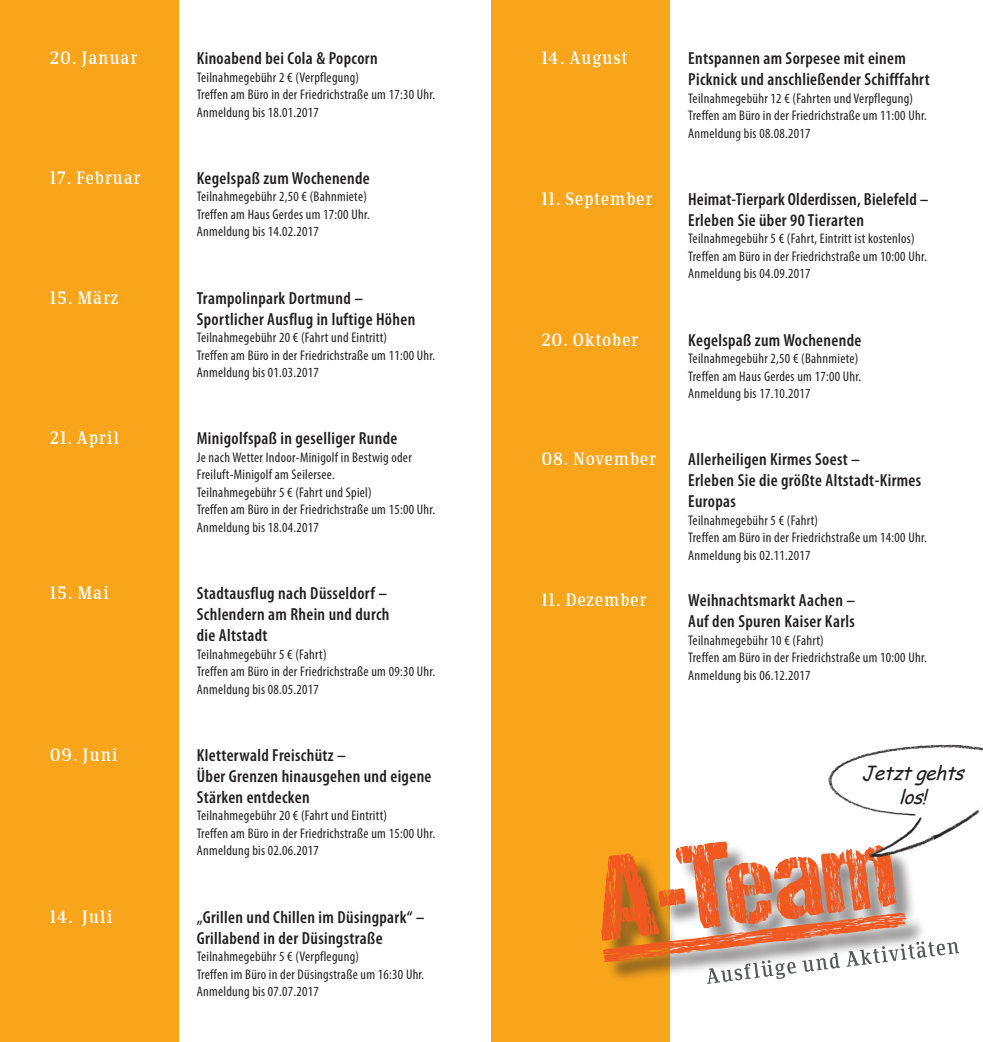
<style>
.page{position:relative;width:983px;height:1042px;background:#fff}
.page>*{position:absolute;margin:0;border:0;box-sizing:border-box;transform-origin:0 0}
.t1{font:italic 19.25px/24.5px "Comic Sans MS";color:#231f20;text-align:center}
.t2{font:600 condensed 17.5px/21px "Myriad Pro";letter-spacing:.02em;color:#231f20}
.t3{font:17.5px "Communist";color:#fff}
.t4{font:condensed 14px/17.5px "Myriad Pro";letter-spacing:.02em;color:#231f20}
</style>
<div class="page">
<div style="left:491px;top:0;width:178px;height:1042px;background:#f9a51b"></div>
<div style="left:0;top:0;width:178px;height:1042px;background:#f9a51b"></div>
<svg style="left:601px;top:838px;width:358px;height:146px"></svg>
<img style="left:805px;top:744px;width:177px;height:125px">
<p class="t3" style="left:50px;top:51px;width:90px">20. Januar</p>
<p class="t2" style="left:197px;top:48px;width:182px">Kinoabend bei Cola &amp; Popcorn</p>
<p class="t4" style="left:197px;top:68px;width:240px">Teilnahmegebühr 2 € (Verpflegung)<br>Treffen am Büro in der Friedrichstraße um 17:30 Uhr.<br>Anmeldung bis 18.01.2017</p>
<p class="t3" style="left:50px;top:170px;width:93px">17. Februar</p>
<p class="t2" style="left:197px;top:167px;width:174px">Kegelspaß zum Wochenende</p>
<p class="t4" style="left:197px;top:188px;width:174px">Teilnahmegebühr 2,50 € (Bahnmiete)<br>Treffen am Haus Gerdes um 17:00 Uhr.<br>Anmeldung bis 14.02.2017</p>
<p class="t3" style="left:50px;top:290px;width:71px">15. März</p>
<p class="t2" style="left:197px;top:287px;width:220px">Trampolinpark Dortmund –<br>Sportlicher Ausflug in luftige Höhen</p>
<p class="t4" style="left:197px;top:329px;width:240px">Teilnahmegebühr 20 € (Fahrt und Eintritt)<br>Treffen am Büro in der Friedrichstraße um 11:00 Uhr.<br>Anmeldung bis 01.03.2017</p>
<p class="t3" style="left:50px;top:431px;width:72px">21. April</p>
<p class="t2" style="left:197px;top:428px;width:202px">Minigolfspaß in geselliger Runde</p>
<p class="t4" style="left:197px;top:448px;width:240px">Je nach Wetter Indoor-Minigolf in Bestwig oder Freiluft-Minigolf am Seilersee.<br>Teilnahmegebühr 5 € (Fahrt und Spiel)<br>Treffen am Büro in der Friedrichstraße um 15:00 Uhr.<br>Anmeldung bis 18.04.2017</p>
<p class="t3" style="left:50px;top:585px;width:61px">15. Mai</p>
<p class="t2" style="left:197px;top:582px;width:194px">Stadtausflug nach Düsseldorf –<br>Schlendern am Rhein und durch die Altstadt</p>
<p class="t4" style="left:197px;top:645px;width:240px">Teilnahmegebühr 5 € (Fahrt)<br>Treffen am Büro in der Friedrichstraße um 09:30 Uhr.<br>Anmeldung bis 08.05.2017</p>
<p class="t3" style="left:50px;top:747px;width:70px">09. Juni</p>
<p class="t2" style="left:197px;top:744px;width:236px">Kletterwald Freischütz –<br>Über Grenzen hinausgehen und eigene<br>Stärken entdecken</p>
<p class="t4" style="left:197px;top:807px;width:240px">Teilnahmegebühr 20 € (Fahrt und Eintritt)<br>Treffen am Büro in der Friedrichstraße um 15:00 Uhr.<br>Anmeldung bis 02.06.2017</p>
<p class="t3" style="left:50px;top:909px;width:65px">14. Juli</p>
<p class="t2" style="left:197px;top:906px;width:229px">„Grillen und Chillen im Düsingpark“ –<br>Grillabend in der Düsingstraße</p>
<p class="t4" style="left:197px;top:947px;width:229px">Teilnahmegebühr 5 € (Verpflegung)<br>Treffen im Büro in der Düsingstraße um 16:30 Uhr.<br>Anmeldung bis 07.07.2017</p>
<p class="t3" style="left:541px;top:51px;width:88px">14. August</p>
<p class="t2" style="left:688px;top:48px;width:243px">Entspannen am Sorpesee mit einem<br>Picknick und anschließender Schifffahrt</p>
<p class="t4" style="left:688px;top:89px;width:240px">Teilnahmegebühr 12 € (Fahrten und Verpflegung)<br>Treffen am Büro in der Friedrichstraße um 11:00 Uhr.<br>Anmeldung bis 08.08.2017</p>
<p class="t3" style="left:541px;top:191px;width:113px">11. September</p>
<p class="t2" style="left:688px;top:188px;width:242px">Heimat-Tierpark Olderdissen, Bielefeld –<br>Erleben Sie über 90 Tierarten</p>
<p class="t4" style="left:688px;top:230px;width:240px">Teilnahmegebühr 5 € (Fahrt, Eintritt ist kostenlos)<br>Treffen am Büro in der Friedrichstraße um 10:00 Uhr.<br>Anmeldung bis 04.09.2017</p>
<p class="t3" style="left:541px;top:332px;width:99px">20. Oktober</p>
<p class="t2" style="left:688px;top:329px;width:174px">Kegelspaß zum Wochenende</p>
<p class="t4" style="left:688px;top:350px;width:174px">Teilnahmegebühr 2,50 € (Bahnmiete)<br>Treffen am Haus Gerdes um 17:00 Uhr.<br>Anmeldung bis 17.10.2017</p>
<p class="t3" style="left:541px;top:452px;width:117px">08. November</p>
<p class="t2" style="left:688px;top:449px;width:234px">Allerheiligen Kirmes Soest –<br>Erleben Sie die größte Altstadt-Kirmes<br>Europas</p>
<p class="t4" style="left:688px;top:511px;width:240px">Teilnahmegebühr 5 € (Fahrt)<br>Treffen am Büro in der Friedrichstraße um 14:00 Uhr.<br>Anmeldung bis 02.11.2017</p>
<p class="t3" style="left:541px;top:592px;width:107px">11. Dezember</p>
<p class="t2" style="left:688px;top:589px;width:168px">Weihnachtsmarkt Aachen –<br>Auf den Spuren Kaiser Karls</p>
<p class="t4" style="left:688px;top:631px;width:240px">Teilnahmegebühr 10 € (Fahrt)<br>Treffen am Büro in der Friedrichstraße um 10:00 Uhr.<br>Anmeldung bis 06.12.2017</p>
<h1 class="t1" style="left:861px;top:759px;width:110px">Jetztgehts los!</h1>
</div>
